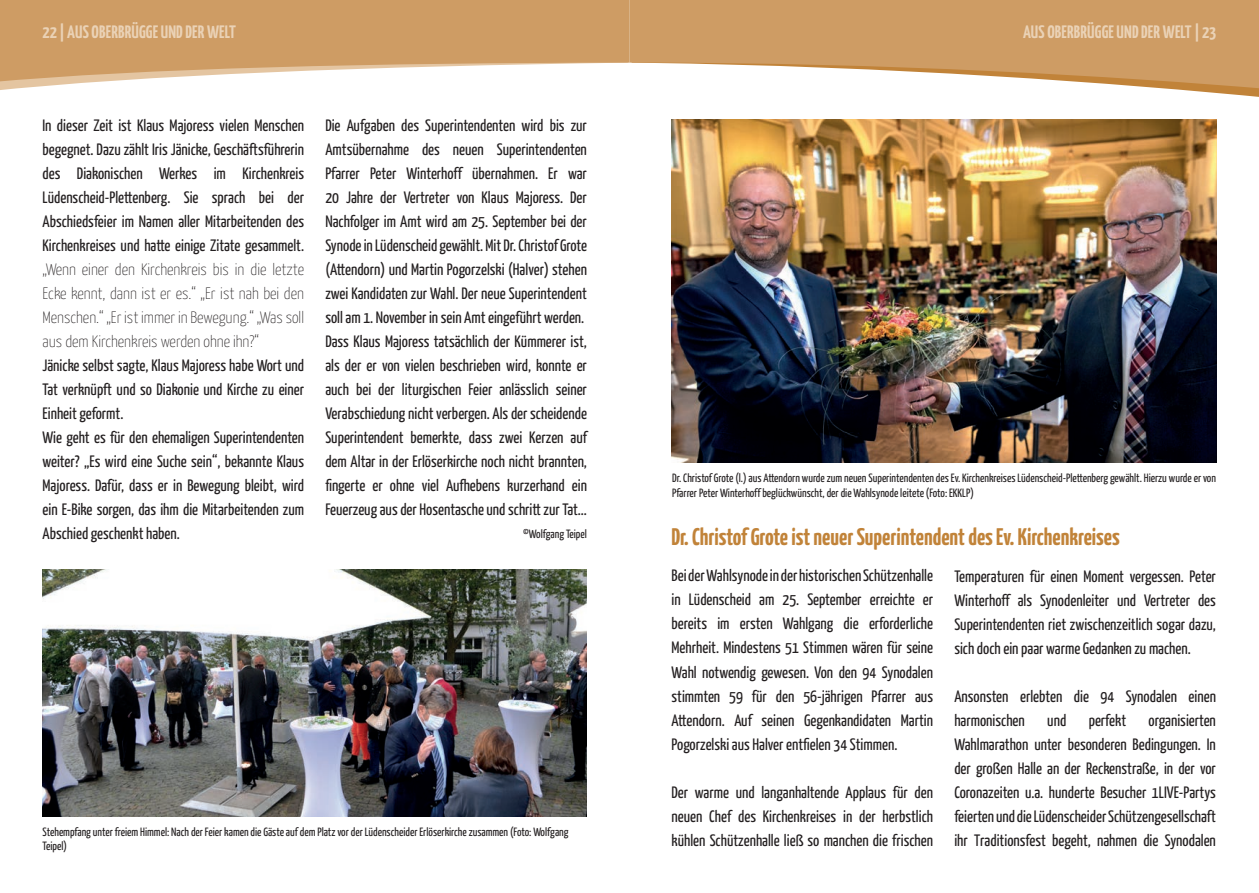
<style>
.page{position:relative;width:1259px;height:893px;background:#fff}
.page>*{position:absolute;margin:0;border:0;box-sizing:border-box;transform-origin:0 0}
.t1{font:700 24px "Yanone Kaffeesatz";color:#c18339}
.t2{font:700 18px "Yanone Kaffeesatz";letter-spacing:.01em;color:#ead2b6}
.t3{font:16.5px/24px "Yanone Kaffeesatz";color:#231f20;text-align:justify}
.t4{font:100 16.5px/24px "Yanone Kaffeesatz";color:#231f20;text-align:justify}
.t5{font:12px/14.4px "Yanone Kaffeesatz";color:#231f20}
</style>
<div class="page">
<img style="left:43px;top:569px;width:544px;height:247px">
<img style="left:671px;top:119px;width:545px;height:343px">
<svg style="left:1172px;top:89px;width:87px;height:8px"></svg>
<svg style="left:629px;top:0;width:630px;height:89px;fill:#ce9c64"></svg>
<svg style="left:0;top:83px;width:80px;height:7px"></svg>
<svg style="left:0;top:0;width:629px;height:83px;background:#d5ab7b"></svg>
<p class="t2" style="left:43px;top:21px;width:195px">22 | AUS OBERBRÜGGE UND DER WELT</p>
<p class="t2" style="left:1023px;top:21px;width:195px">AUS OBERBRÜGGE UND DER WELT | 23</p>
<p class="t3" style="left:43px;top:113px;width:263px">In dieser Zeit ist Klaus Majoress vielen Menschen begegnet. Dazu zählt Iris Jänicke, Geschäftsführerin des Diakonischen Werkes im Kirchenkreis Lüdenscheid-Plettenberg. Sie sprach bei der Abschiedsfeier im Namen aller Mitarbeitenden des Kirchenkreises und hatte einige Zitate gesammelt.</p>
<p class="t4" style="left:43px;top:257px;width:263px">„Wenn einer den Kirchenkreis bis in die letzte Ecke kennt, dann ist er es.“ „Er ist nah bei den Menschen.“ „Er ist immer in Bewegung.“ „Was soll aus dem Kirchenkreis werden ohne ihn?“</p>
<p class="t3" style="left:43px;top:353px;width:263px;text-align:left">Jänicke selbst sagte, Klaus Majoress habe Wort und Tat verknüpft und so Diakonie und Kirche zu einer Einheit geformt.<br>Wie geht es für den ehemaligen Superintendenten weiter? „Es wird eine Suche sein“, bekannte Klaus Majoress. Dafür, dass er in Bewegung bleibt, wird ein E-Bike sorgen, das ihm die Mitarbeitenden zum Abschied geschenkt haben.</p>
<p class="t3" style="left:325px;top:113px;width:263px;text-align:left">Die Aufgaben des Superintendenten wird bis zur Amtsübernahme des neuen Superintendenten Pfarrer Peter Winterhoff übernahmen. Er war 20 Jahre der Vertreter von Klaus Majoress. Der Nachfolger im Amt wird am 25. September bei der Synode in Lüdenscheid gewählt. Mit Dr. Christof Grote (Attendorn) und Martin Pogorzelski (Halver) stehen zwei Kandidaten zur Wahl. Der neue Superintendent soll am 1. November in sein Amt eingeführt werden.<br>Dass Klaus Majoress tatsächlich der Kümmerer ist, als der er von vielen beschrieben wird, konnte er auch bei der liturgischen Feier anlässlich seiner Verabschiedung nicht verbergen. Als der scheidende Superintendent bemerkte, dass zwei Kerzen auf dem Altar in der Erlöserkirche noch nicht brannten, fingerte er ohne viel Aufhebens kurzerhand ein Feuerzeug aus der Hosentasche und schritt zur Tat...</p>
<p class="t5" style="left:523px;top:527px;width:65px">©Wolfgang Teipel</p>
<p class="t5" style="left:43px;top:824px;width:527px">Stehempfang unter freiem Himmel: Nach der Feier kamen die Gäste auf dem Platz vor der Lüdenscheider Erlöserkirche zusammen (Foto: Wolfgang<br>Teipel)</p>
<p class="t5" style="left:672px;top:470px;width:545px">Dr. Christof Grote (l.) aus Attendorn wurde zum neuen Superintendenten des Ev. Kirchenkreises Lüdenscheid-Plettenberg gewählt. Hierzu wurde er von<br>Pfarrer Peter Winterhoff beglückwünscht, der die Wahlsynode leitete (Foto: EKKLP)</p>
<h1 class="t1" style="left:671px;top:522px;width:450px">Dr. Christof Grote ist neuer Superintendent des Ev. Kirchenkreises</h1>
<p class="t3" style="left:671px;top:563px;width:263px">Bei der Wahlsynode in der historischen Schützenhalle in Lüdenscheid am 25. September erreichte er bereits im ersten Wahlgang die erforderliche Mehrheit. Mindestens 51 Stimmen wären für seine Wahl notwendig gewesen. Von den 94 Synodalen stimmten 59 für den 56-jährigen Pfarrer aus Attendorn. Auf seinen Gegenkandidaten Martin Pogorzelski aus Halver entfielen 34 Stimmen.</p>
<p class="t3" style="left:671px;top:779px;width:263px">Der warme und langanhaltende Applaus für den neuen Chef des Kirchenkreises in der herbstlich kühlen Schützenhalle ließ so manchen die frischen</p>
<p class="t3" style="left:954px;top:563px;width:263px">Temperaturen für einen Moment vergessen. Peter Winterhoff als Synodenleiter und Vertreter des Superintendenten riet zwischenzeitlich sogar dazu, sich doch ein paar warme Gedanken zu machen.</p>
<p class="t3" style="left:954px;top:683px;width:263px">Ansonsten erlebten die 94 Synodalen einen harmonischen</p>
<p class="t3" style="left:1047px;top:707px;width:20px">und</p>
<p class="t3" style="left:1088px;top:707px;width:39px">perfekt</p>
<p class="t3" style="left:954px;top:707px;width:263px;text-indent:194px">organisierten Wahlmarathon unter besonderen Bedingungen. In der großen Halle an der Reckenstraße, in der vor Coronazeiten u.a. hunderte Besucher 1LIVE-Partys feierten und die Lüdenscheider Schützengesellschaft ihr Traditionsfest begeht, nahmen die Synodalen</p>
</div>
